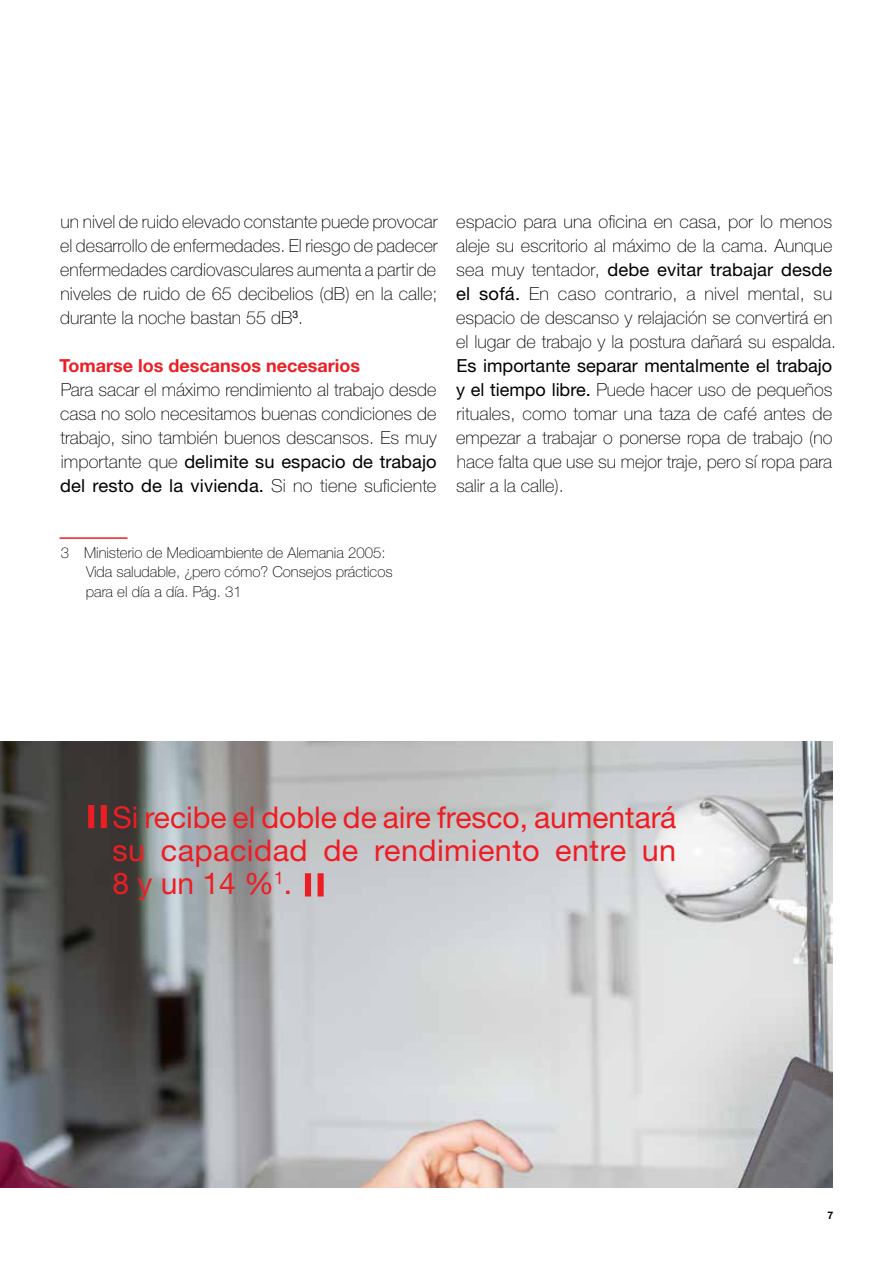
<style>
.page{position:relative;width:893px;height:1263px;background:#fff}
.page>*{position:absolute;margin:0;border:0;box-sizing:border-box;transform-origin:0 0}
.t1{font:90px "Helvetica Neuefor Zehnder";color:#ed1d24}
.t2{font:30px/33px "Helvetica Neuefor Zehnder";letter-spacing:.015em;color:#ed1d24;text-align:justify}
.t3{font:100 18px/24px "Helvetica Neue LTW1 G";color:#000;text-align:justify}
.t4{font:18px/24px "Helvetica Neuefor Zehnder";letter-spacing:.005em;color:#000}
.t5{font:700 18px "Helvetica Neue LTW1 G";color:#ed1d24}
.t6{font:100 15px/19.5px "Helvetica Neue LTW1 G";color:#000}
.t7{font:700 10.5px "Helvetica Neue LTW1 G";color:#000}
.s1{font-family:"Helvetica Neue LTW1 G";font-weight:100}
.s2{font-family:"Helvetica Neuefor Zehnder";font-weight:400}
</style>
<div class="page">
<img style="left:0;top:741px;width:832px;height:447px">
<hr style="left:60px;top:537px;width:68px;height:2px;background:#ed1d24">
<p class="t3" style="left:60px;top:209px;width:379px">un nivel de ruido elevado constante puede provocar el desarrollo de enfermedades. El riesgo de padecer enfermedades cardiovasculares aumenta a partir de niveles de ruido de 65 decibelios (dB) en la calle; durante la noche bastan 55 dB<sup>3</sup>.</p>
<p class="t5" style="left:59px;top:354px;width:302px">Tomarse los descansos necesarios</p>
<p class="t3" style="left:60px;top:377px;width:378px">Para sacar el máximo rendimiento al trabajo desde casa no solo necesitamos buenas condiciones de trabajo, sino también buenos descansos. Es muy</p>
<p class="t4" style="left:60px;top:449px;width:378px"><span class="s1">importante que</span> delimite su espacio de trabajo del resto de la vivienda. <span class="s1">Si no tiene suficiente</span></p>
<p class="t3" style="left:456px;top:209px;width:378px">espacio para una oficina en casa, por lo menos aleje su escritorio al máximo de la cama. Aunque</p>
<p class="t4" style="left:456px;top:257px;width:378px"><span class="s1">sea muy tentador,</span> debe evitar trabajar desde</p>
<p class="t3" style="left:456px;top:281px;width:381px;text-align:left"><span class="s2">el sofá.</span> En caso contrario, a nivel mental, su espacio de descanso y relajación se convertirá en el lugar de trabajo y la postura dañará su espalda.</p>
<p class="t4" style="left:456px;top:353px;width:377px">Es importante separar mentalmente el trabajo</p>
<p class="t3" style="left:456px;top:377px;width:378px"><span class="s2">y el tiempo libre.</span> Puede hacer uso de pequeños rituales, como tomar una taza de café antes de empezar a trabajar o ponerse ropa de trabajo (no hace falta que use su mejor traje, pero sí ropa para salir a la calle).</p>
<p class="t6" style="left:86px;top:543px;width:308px;text-indent:-25px">3 Ministerio de Medioambiente de Alemania 2005:<br>Vida saludable, ¿pero cómo? Consejos prácticos para el día a día. Pág. 31</p>
<h1 class="t1" style="left:117px;top:851px;width:40px;rotate:-180deg">"</h1>
<h2 class="t2" style="left:112px;top:800px;width:565px">Si recibe el doble de aire fresco, aumentará su capacidad de rendimiento entre un 8 y un 14 %<sup>1</sup>.</h2>
<h1 class="t1" style="left:295px;top:850px;width:40px">"</h1>
<p class="t7" style="left:828px;top:1209px;width:7px">7</p>
</div>
